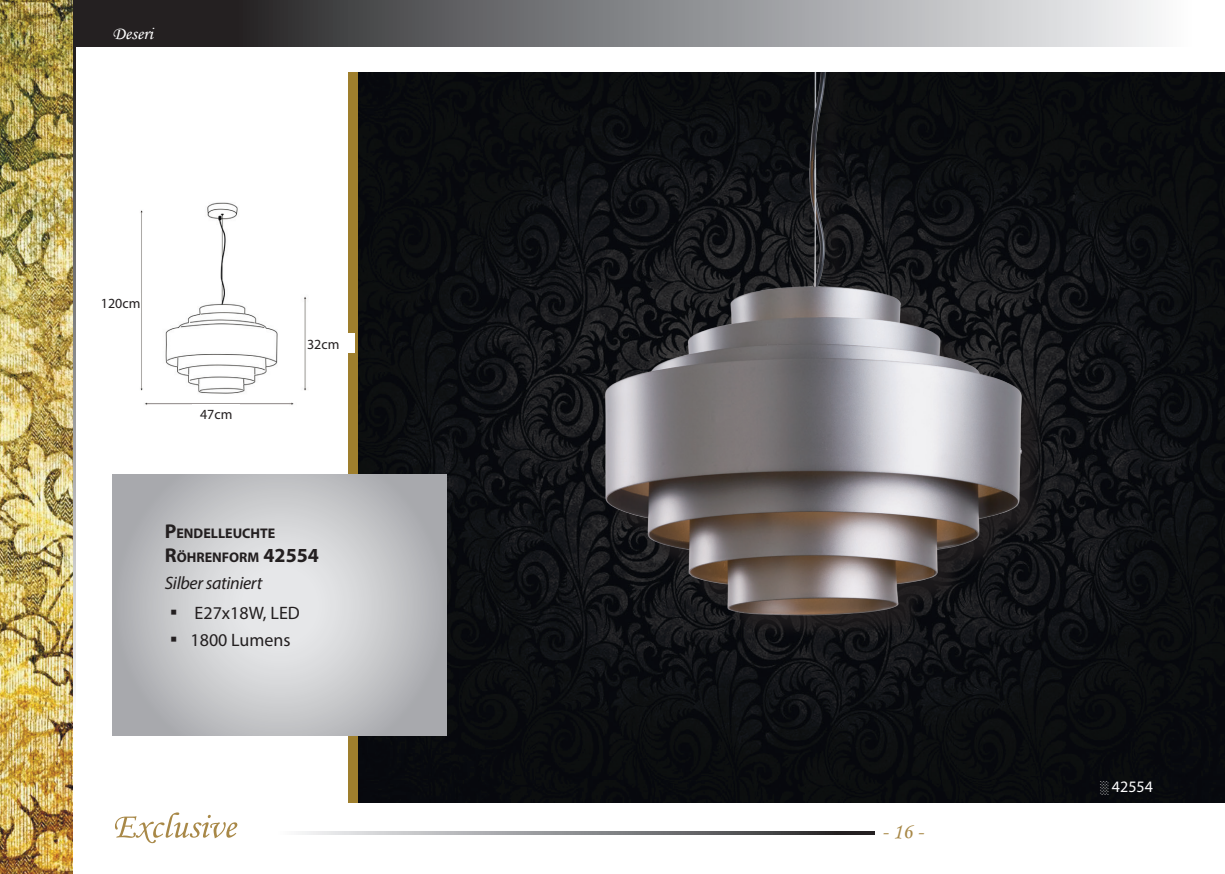
<style>
.page{position:relative;width:1225px;height:874px;background:#fff}
.page>*{position:absolute;margin:0;border:0;box-sizing:border-box;transform-origin:0 0}
.t1{font:22px "Monotype Corsiva";color:#a88847}
.t2{font:18px "Myriad Pro";color:#231f20}
.t3{font:italic 18px "Myriad Pro";letter-spacing:-.02em;color:#231f20}
.t4{font:18px "Monotype Corsiva";color:#fff}
.t5{font:16px "Myriad Pro";color:#fff}
.t6{font:700 14px/24px "Myriad Pro";color:#231f20}
.t7{font:14px "Myriad Pro";color:#231f20}
.s1{font-size:20px}
.s2{font-family:"Koz Go Pro"}
.s3{font-family:"Monotype Corsiva";font-size:12px}
</style>
<div class="page">
<svg style="left:72px;top:47px;width:3px;height:786px;background:#aba38d"></svg>
<svg style="left:72px;top:0;width:1082px;height:47px;background:#7f7f81"></svg>
<svg style="left:300px;top:831px;width:574px;height:2px"></svg>
<img style="left:357px;top:72px;width:867px;height:729px">
<hr style="left:1224px;top:72px;width:1px;height:729px;background:#000">
<img style="left:0;top:0;width:72px;height:873px">
<div style="left:348px;top:72px;width:9px;height:729px;background:#9f7f2d"></div>
<svg style="left:113px;top:474px;width:333px;height:261px;background:#c4c5c8"></svg>
<svg style="left:115px;top:812px;width:122px;height:30px"></svg>
<img style="left:543px;top:72px;width:549px;height:637px">
<img style="left:140px;top:202px;width:167px;height:203px">
<div style="left:192px;top:404px;width:48px;height:19px;background:#fff"></div>
<div style="left:307px;top:333px;width:47px;height:20px;background:#fff"></div>
<p class="t4" style="left:113px;top:22px;width:42px">Deseri</p>
<p class="t7" style="left:101px;top:294px;width:41px">120cm</p>
<p class="t7" style="left:200px;top:405px;width:34px">47cm</p>
<p class="t7" style="left:307px;top:335px;width:34px">32cm</p>
<p class="t6" style="left:165px;top:520px;width:156px"><span class="s1">P</span>ENDELLEUCHTE<br><span class="s1">R</span>ÖHRENFORM <span class="s1">42554</span></p>
<p class="t3" style="left:165px;top:571px;width:99px">Silber satiniert</p>
<p class="t2" style="left:165px;top:601px;width:136px"><span class="s2">▪</span> E27x18W, LED</p>
<p class="t2" style="left:165px;top:628px;width:127px"><span class="s2">▪</span> 1800 Lumens</p>
<h1 class="t1" style="left:882px;top:817px;width:43px">- 16 -</h1>
<p class="t5" style="left:1100px;top:776px;width:54px"><span class="s3">░</span> 42554</p>
</div>
